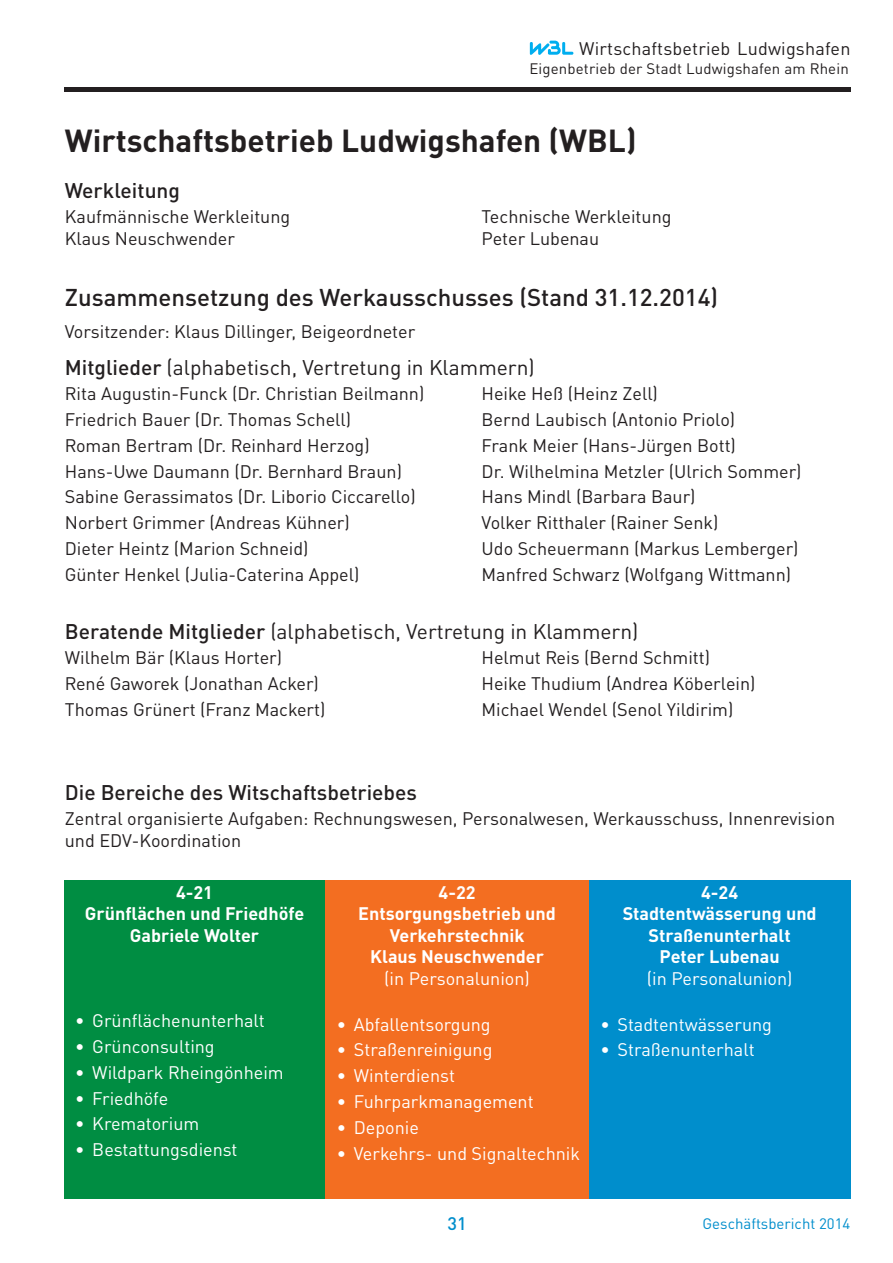
<style>
.page{position:relative;width:893px;height:1263px;background:#fff}
.page>*{position:absolute;margin:0;border:0;box-sizing:border-box;transform-origin:0 0}
.t1{font:700 31.5px "DIN Offc";color:#231f20}
.t2{font:500 24px "DIN Offc";color:#231f20}
.t3{font:21px "DIN Offc";color:#231f20}
.t4{font:500 21px "DIN Offc";color:#231f20}
.t5{font:18px/21.6px "DIN Offc";color:#231f20}
.t6{font:18px/25.8px "DIN Offc";color:#fff}
.t7{font:700 18px/21.6px "DIN Offc";color:#fff;text-align:center}
.t8{font:500 18px "DIN Offc";color:#008ecc}
.t9{font:15px "DIN Offc";letter-spacing:.01em;color:#231f20}
.t10{font:15px "DIN Offc";color:#008ecc}
.s1{color:#fff}
.s2{font-weight:500}
</style>
<div class="page">
<hr style="left:64px;top:87px;width:786px;height:4px;background:#231f20">
<svg style="left:530px;top:41px;width:43px;height:14px"></svg>
<div style="left:64px;top:880px;width:261px;height:319px;background:#008d42"></div>
<div style="left:325px;top:880px;width:264px;height:319px;background:#f36e21"></div>
<div style="left:589px;top:880px;width:261px;height:319px;background:#008ecc"></div>
<p class="t5" style="left:529px;top:37px;width:323px"><span class="s1">WBL</span> Wirtschaftsbetrieb Ludwigshafen</p>
<p class="t9" style="left:529px;top:59px;width:321px">Eigenbetrieb der Stadt Ludwigshafen am Rhein</p>
<h1 class="t1" style="left:65px;top:120px;width:573px">Wirtschaftsbetrieb Ludwigshafen (WBL)</h1>
<p class="t4" style="left:65px;top:177px;width:117px">Werkleitung</p>
<p class="t5" style="left:65px;top:206px;width:227px">Kaufmännische Werkleitung</p>
<p class="t5" style="left:482px;top:206px;width:192px">Technische Werkleitung</p>
<p class="t5" style="left:65px;top:227px;width:172px">Klaus Neuschwender</p>
<p class="t5" style="left:482px;top:227px;width:119px">Peter Lubenau</p>
<h2 class="t2" style="left:65px;top:282px;width:655px">Zusammensetzung des Werkausschusses (Stand 31.12.2014)</h2>
<p class="t5" style="left:65px;top:321px;width:352px">Vorsitzender: Klaus Dillinger, Beigeordneter</p>
<p class="t3" style="left:65px;top:354px;width:471px"><span class="s2">Mitglieder</span> (alphabetisch, Vertretung in Klammern)</p>
<p class="t5" style="left:65px;top:382px;width:361px">Rita Augustin-Funck (Dr. Christian Beilmann)</p>
<p class="t5" style="left:482px;top:382px;width:178px">Heike Heß (Heinz Zell)</p>
<p class="t5" style="left:65px;top:408px;width:288px">Friedrich Bauer (Dr. Thomas Schell)</p>
<p class="t5" style="left:482px;top:408px;width:255px">Bernd Laubisch (Antonio Priolo)</p>
<p class="t5" style="left:65px;top:434px;width:306px">Roman Bertram (Dr. Reinhard Herzog)</p>
<p class="t5" style="left:482px;top:434px;width:256px">Frank Meier (Hans-Jürgen Bott)</p>
<p class="t5" style="left:65px;top:460px;width:339px">Hans-Uwe Daumann (Dr. Bernhard Braun)</p>
<p class="t5" style="left:482px;top:460px;width:322px">Dr. Wilhelmina Metzler (Ulrich Sommer)</p>
<p class="t5" style="left:65px;top:486px;width:352px">Sabine Gerassimatos (Dr. Liborio Ciccarello)</p>
<p class="t5" style="left:482px;top:486px;width:216px">Hans Mindl (Barbara Baur)</p>
<p class="t5" style="left:65px;top:512px;width:287px">Norbert Grimmer (Andreas Kühner)</p>
<p class="t5" style="left:482px;top:512px;width:239px">Volker Ritthaler (Rainer Senk)</p>
<p class="t5" style="left:65px;top:537px;width:245px">Dieter Heintz (Marion Schneid)</p>
<p class="t5" style="left:482px;top:537px;width:319px">Udo Scheuermann (Markus Lemberger)</p>
<p class="t5" style="left:65px;top:563px;width:296px">Günter Henkel (Julia-Caterina Appel)</p>
<p class="t5" style="left:482px;top:563px;width:311px">Manfred Schwarz (Wolfgang Wittmann)</p>
<p class="t3" style="left:65px;top:619px;width:575px"><span class="s2">Beratende Mitglieder</span> (alphabetisch, Vertretung in Klammern)</p>
<p class="t5" style="left:65px;top:647px;width:219px">Wilhelm Bär (Klaus Horter)</p>
<p class="t5" style="left:482px;top:647px;width:230px">Helmut Reis (Bernd Schmitt)</p>
<p class="t5" style="left:65px;top:672px;width:256px">René Gaworek (Jonathan Acker)</p>
<p class="t5" style="left:482px;top:672px;width:275px">Heike Thudium (Andrea Köberlein)</p>
<p class="t5" style="left:65px;top:698px;width:262px">Thomas Grünert (Franz Mackert)</p>
<p class="t5" style="left:482px;top:698px;width:253px">Michael Wendel (Senol Yildirim)</p>
<p class="t4" style="left:65px;top:779px;width:354px">Die Bereiche des Witschaftsbetriebes</p>
<p class="t5" style="left:65px;top:807px;width:772px">Zentral organisierte Aufgaben: Rechnungswesen, Personalwesen, Werkausschuss, Innenrevision und EDV-Koordination</p>
<p class="t7" style="left:85px;top:880px;width:221px">4-21<br>Grünflächen und Friedhöfe<br>Gabriele Wolter</p>
<p class="t6" style="left:75px;top:1007px;width:210px">∙ Grünflächenunterhalt<br>∙ Grünconsulting<br>∙ Wildpark Rheingönheim ∙ Friedhöfe<br>∙ Krematorium<br>∙ Bestattungsdienst</p>
<p class="t7" style="left:358px;top:880px;width:199px">4-22<br>Entsorgungsbetrieb und<br>Verkehrstechnik<br>Klaus Neuschwender</p>
<p class="t6" style="left:384px;top:965px;width:147px">(in Personalunion)</p>
<p class="t6" style="left:337px;top:1011px;width:245px">∙ Abfallentsorgung<br>∙ Straßenreinigung<br>∙ Winterdienst<br>∙ Fuhrparkmanagement<br>∙ Deponie<br>∙ Verkehrs- und Signaltechnik</p>
<p class="t7" style="left:623px;top:880px;width:196px">4-24<br>Stadtentwässerung und<br>Straßenunterhalt<br>Peter Lubenau</p>
<p class="t6" style="left:647px;top:965px;width:147px">(in Personalunion)</p>
<p class="t6" style="left:600px;top:1011px;width:173px">∙ Stadtentwässerung ∙ Straßenunterhalt</p>
<p class="t8" style="left:447px;top:1212px;width:21px">31</p>
<p class="t10" style="left:702px;top:1214px;width:149px">Geschäftsbericht 2014</p>
</div>
